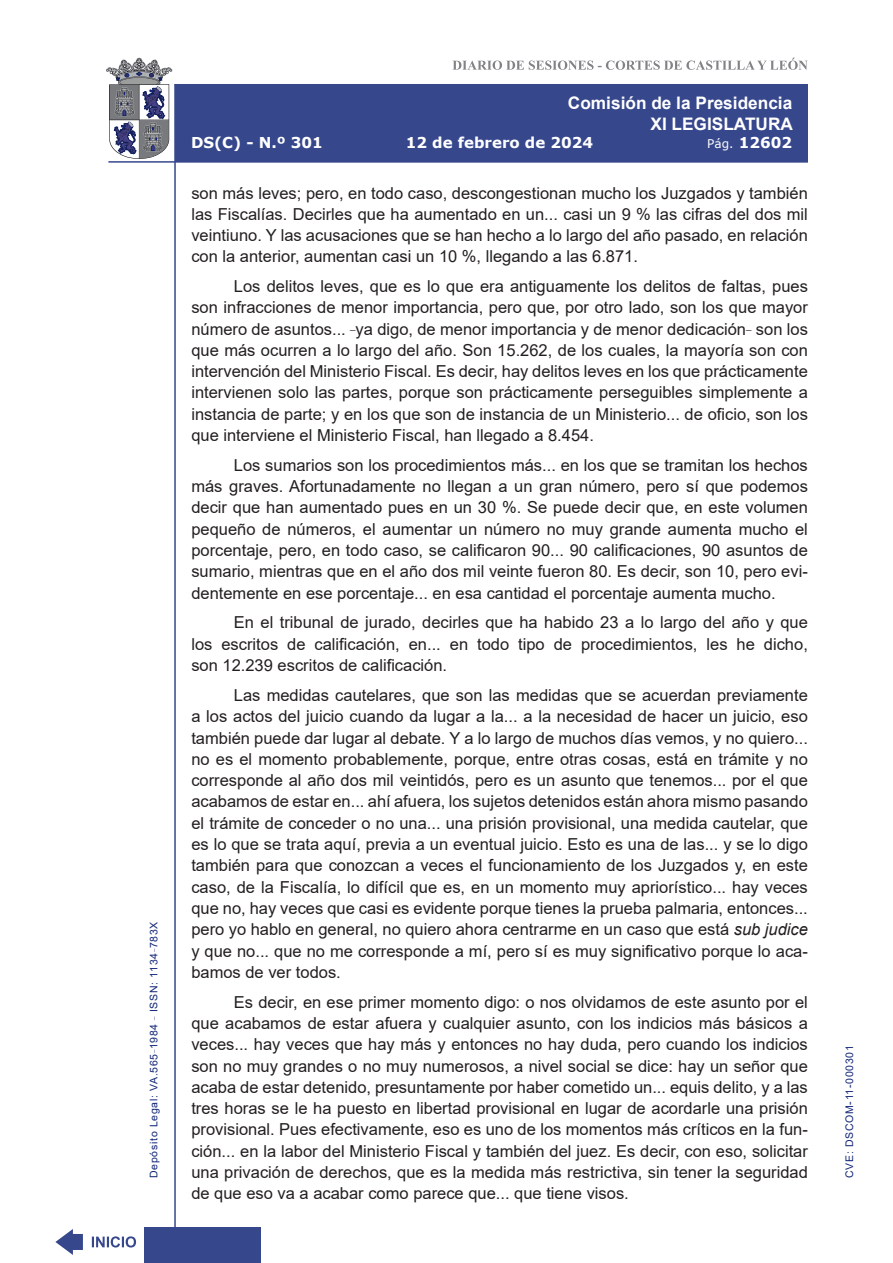
<style>
.page{position:relative;width:893px;height:1263px;background:#fff}
.page>*{position:absolute;margin:0;border:0;box-sizing:border-box;transform-origin:0 0}
.t1{font:700 17.25px/20.7px "Arial";color:#fff;text-align:right}
.t2{font:16.5px/21.3px "Arial";color:#231f20;text-align:justify}
.t3{font:700 15px "Verdana";color:#fff}
.t4{font:10.5px "Arial";letter-spacing:.065em;color:#122678}
.s1{font-weight:400;font-size:12px}
.s2{font-style:italic}
</style>
<div class="page">
<svg style="left:452px;top:58px;width:356px;height:12px"></svg>
<hr style="left:174px;top:84px;width:2px;height:1179px;background:#36478c">
<div style="left:144px;top:1227px;width:117px;height:36px;background:#36478c"></div>
<div style="left:175px;top:84px;width:633px;height:78px;background:#36478c"></div>
<hr style="left:108px;top:161px;width:700px;height:2px;background:#36478c">
<svg style="left:92px;top:1236px;width:44px;height:11px"></svg>
<svg style="left:55px;top:1229px;width:28px;height:26px"></svg>
<svg style="left:106px;top:58px;width:66px;height:101px"></svg>
<p class="t4" style="left:146px;top:1178px;width:258px;rotate:-90deg">Depósito Legal: VA.565<sup>_</sup>1984 <sup>_</sup> ISSN: 1134<sup>_</sup>783X</p>
<p class="t1" style="left:568px;top:93px;width:226px">Comisión de la Presidencia<br>XI LEGISLATURA</p>
<p class="t3" style="left:191px;top:132px;width:133px">DS(C) - N.º 301</p>
<p class="t3" style="left:406px;top:132px;width:189px">12 de febrero de 2024</p>
<p class="t3" style="left:707px;top:132px;width:86px"><span class="s1">Pág.</span> 12602</p>
<p class="t2" style="left:191px;top:183px;width:618px">son más leves; pero, en todo caso, descongestionan mucho los Juzgados y también las Fiscalías. Decirles que ha aumentado en un... casi un 9 % las cifras del dos mil veintiuno. Y las acusaciones que se han hecho a lo largo del año pasado, en relación con la anterior, aumentan casi un 10 %, llegando a las 6.871.</p>
<p class="t2" style="left:191px;top:275px;width:618px;text-indent:43px">Los delitos leves, que es lo que era antiguamente los delitos de faltas, pues son infracciones de menor importancia, pero que, por otro lado, son los que mayor número de asuntos... <sup>_</sup>ya digo, de menor importancia y de menor dedicación<sup>_</sup> son los que más ocurren a lo largo del año. Son 15.262, de los cuales, la mayoría son con intervención del Ministerio Fiscal. Es decir, hay delitos leves en los que prácticamente intervienen solo las partes, porque son prácticamente perseguibles simplemente a instancia de parte; y en los que son de instancia de un Ministerio... de oficio, son los que interviene el Ministerio Fiscal, han llegado a 8.454.</p>
<p class="t2" style="left:191px;top:454px;width:618px;text-indent:43px">Los sumarios son los procedimientos más... en los que se tramitan los hechos más graves. Afortunadamente no llegan a un gran número, pero sí que podemos decir que han aumentado pues en un 30 %. Se puede decir que, en este volumen pequeño de números, el aumentar un número no muy grande aumenta mucho el porcentaje, pero, en todo caso, se calificaron 90... 90 calificaciones, 90 asuntos de sumario, mientras que en el año dos mil veinte fueron 80. Es decir, son 10, pero evi&shy;dentemente en ese porcentaje... en esa cantidad el porcentaje aumenta mucho.</p>
<p class="t2" style="left:191px;top:612px;width:618px;text-indent:43px">En el tribunal de jurado, decirles que ha habido 23 a lo largo del año y que los escritos de calificación, en... en todo tipo de procedimientos, les he dicho, son 12.239 escritos de calificación.</p>
<p class="t2" style="left:191px;top:684px;width:618px;text-indent:43px">Las medidas cautelares, que son las medidas que se acuerdan previamente a los actos del juicio cuando da lugar a la... a la necesidad de hacer un juicio, eso también puede dar lugar al debate. Y a lo largo de muchos días vemos, y no quiero... no es el momento probablemente, porque, entre otras cosas, está en trámite y no corresponde al año dos mil veintidós, pero es un asunto que tenemos... por el que acabamos de estar en... ahí afuera, los sujetos detenidos están ahora mismo pasando el trámite de conceder o no una... una prisión provisional, una medida cautelar, que es lo que se trata aquí, previa a un eventual juicio. Esto es una de las... y se lo digo también para que conozcan a veces el funcionamiento de los Juzgados y, en este caso, de la Fiscalía, lo difícil que es, en un momento muy apriorístico... hay veces que no, hay veces que casi es evidente porque tienes la prueba palmaria, entonces... pero yo hablo en general, no quiero ahora centrarme en un caso que está <span class="s2">sub judice </span>y que no... que no me corresponde a mí, pero sí es muy significativo porque lo aca&shy;bamos de ver todos.</p>
<p class="t2" style="left:191px;top:991px;width:618px;text-indent:43px">Es decir, en ese primer momento digo: o nos olvidamos de este asunto por el que acabamos de estar afuera y cualquier asunto, con los indicios más básicos a veces... hay veces que hay más y entonces no hay duda, pero cuando los indicios son no muy grandes o no muy numerosos, a nivel social se dice: hay un señor que acaba de estar detenido, presuntamente por haber cometido un... equis delito, y a las tres horas se le ha puesto en libertad provisional en lugar de acordarle una prisión provisional. Pues efectivamente, eso es uno de los momentos más críticos en la fun&shy;ción... en la labor del Ministerio Fiscal y también del juez. Es decir, con eso, solicitar una privación de derechos, que es la medida más restrictiva, sin tener la seguridad de que eso va a acabar como parece que... que tiene visos.</p>
<p class="t4" style="left:842px;top:1178px;width:134px;rotate:-90deg">CVE: DSCOM-11-000301</p>
</div>
